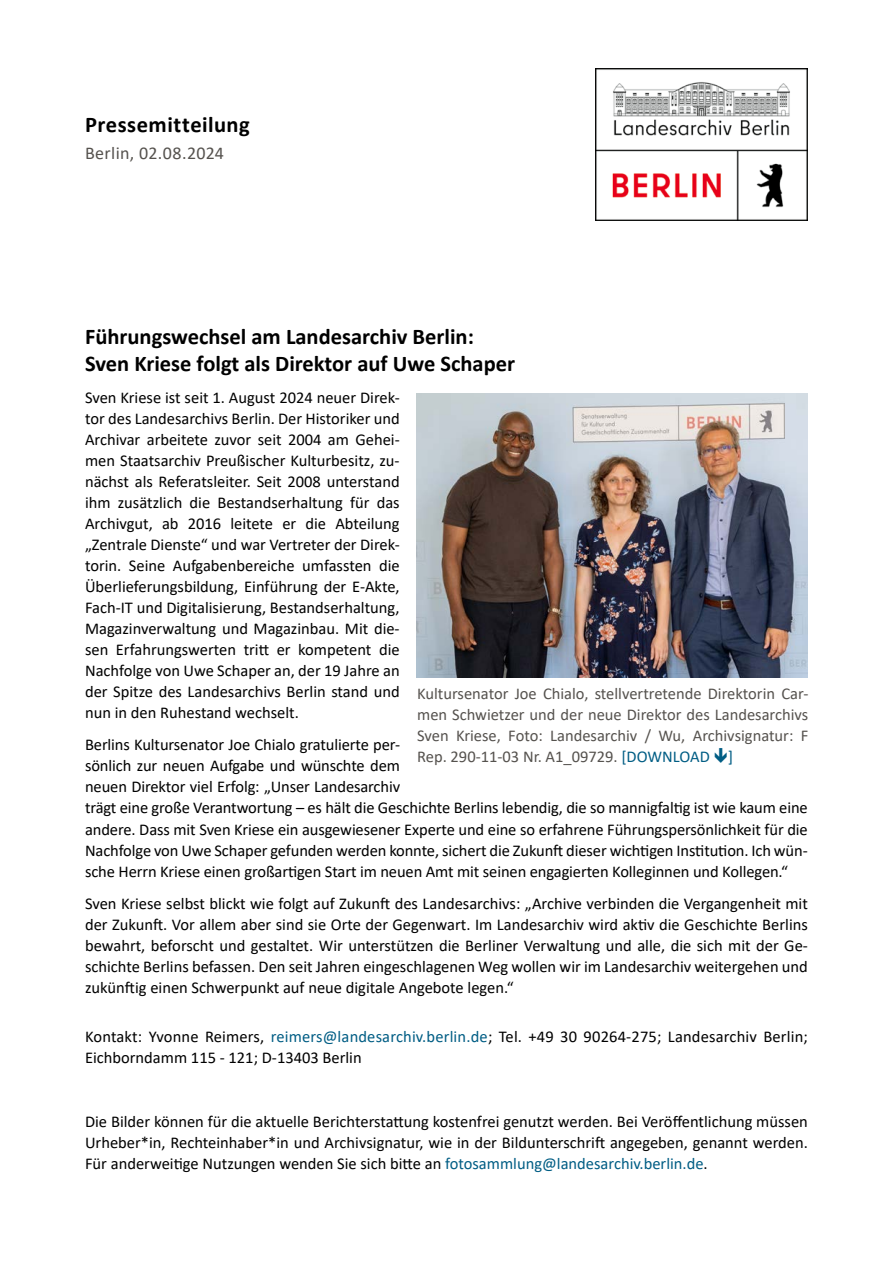
<style>
.page{position:relative;width:893px;height:1263px;background:#fff}
.page>*{position:absolute;margin:0;border:0;box-sizing:border-box;transform-origin:0 0}
.t1{font:700 22.5px/27px "Calibri";color:#000}
.t2{font:700 22.5px "Calibri";letter-spacing:.02em;color:#000}
.t3{font:18px "Calibri";letter-spacing:.015em;color:#55524e}
.t4{font:16.5px/21px "Calibri";color:#000;text-align:justify}
.t5{font:16.5px/21px "Calibri";color:#55524e;text-align:justify}
.s1{color:#005d84}
</style>
<div class="page">
<svg style="left:595px;top:68px;width:213px;height:152px"></svg>
<img style="left:417px;top:394px;width:391px;height:283px">
<h1 class="t2" style="left:85px;top:108px;width:166px">Pressemitteilung</h1>
<p class="t3" style="left:85px;top:140px;width:140px">Berlin, 02.08.2024</p>
<h3 class="t1" style="left:85px;top:323px;width:432px">Führungswechsel am Landesarchiv Berlin:<br>Sven Kriese folgt als Direktor auf Uwe Schaper</h3>
<p class="t4" style="left:85px;top:387px;width:316px">Sven Kriese ist seit 1. August 2024 neuer Direk&shy;tor des Landesarchivs Berlin. Der Historiker und Archivar arbeitete zuvor seit 2004 am Gehei&shy;men Staatsarchiv Preußischer Kulturbesitz, zu&shy;nächst als Referatsleiter. Seit 2008 unterstand ihm zusätzlich die Bestandserhaltung für das Archivgut, ab 2016 leitete er die Abteilung „Zentrale Dienste“ und war Vertreter der Direk&shy;torin. Seine Aufgabenbereiche umfassten die Überlieferungsbildung, Einführung der E-Akte, Fach-IT und Digitalisierung, Bestandserhaltung, Magazinverwaltung und Magazinbau. Mit die-</p>
<p class="t4" style="left:85px;top:639px;width:316px">sen Erfahrungswerten tritt er kompetent die Nachfolge von Uwe Schaper an, der 19 Jahre an der Spitze des Landesarchivs Berlin stand und</p>
<p class="t4" style="left:85px;top:702px;width:215px">nun in den Ruhestand wechselt.</p>
<p class="t4" style="left:85px;top:734px;width:317px">Berlins Kultursenator Joe Chialo gratulierte per&shy;sönlich zur neuen Aufgabe und wünschte dem neuen Direktor viel Erfolg: „Unser Landesarchiv</p>
<p class="t4" style="left:85px;top:797px;width:724px">trägt eine große Verantwortung – es hält die Geschichte Berlins lebendig, die so mannigfaltig ist wie kaum eine andere. Dass mit Sven Kriese ein ausgewiesener Experte und eine so erfahrene Führungspersönlichkeit für die Nachfolge von Uwe Schaper gefunden werden konnte, sichert die Zukunft dieser wichtigen Institution. Ich wün&shy;sche Herrn Kriese einen großartigen Start im neuen Amt mit seinen engagierten Kolleginnen und Kollegen.“</p>
<p class="t4" style="left:85px;top:892px;width:724px">Sven Kriese selbst blickt wie folgt auf Zukunft des Landesarchivs: „Archive verbinden die Vergangenheit mit der Zukunft. Vor allem aber sind sie Orte der Gegenwart. Im Landesarchiv wird aktiv die Geschichte Berlins</p>
<p class="t4" style="left:85px;top:934px;width:724px">bewahrt, beforscht und gestaltet. Wir unterstützen die Berliner Verwaltung und alle, die sich mit der Ge-</p>
<p class="t4" style="left:85px;top:955px;width:724px">schichte Berlins befassen. Den seit Jahren eingeschlagenen Weg wollen wir im Landesarchiv weitergehen und zukünftig einen Schwerpunkt auf neue digitale Angebote legen.“</p>
<p class="t4" style="left:85px;top:1025px;width:724px">Kontakt: Yvonne Reimers, <span class="s1">reimers@landesarchiv.berlin.de</span>; Tel. +49 30 90264-275; Landesarchiv Berlin;<br>Eichborndamm 115 - 121; D-13403 Berlin</p>
<p class="t5" style="left:417px;top:682px;width:393px">Kultursenator Joe Chialo, stellvertretende Direktorin Car&shy;men Schwietzer und der neue Direktor des Landesarchivs Sven Kriese, Foto: Landesarchiv / Wu, Archivsignatur: F Rep. 290-11-03 Nr. A1_09729. <span class="s1">[DOWNLOAD ]</span></p>
<p class="t4" style="left:85px;top:1110px;width:724px">Die Bilder können für die aktuelle Berichterstattung kostenfrei genutzt werden. Bei Veröffentlichung müssen Urheber*in, Rechteinhaber*in und Archivsignatur, wie in der Bildunterschrift angegeben, genannt werden.<br>Für anderweitige Nutzungen wenden Sie sich bitte an <span class="s1">fotosammlung@landesarchiv.berlin.de</span>.</p>
</div>
